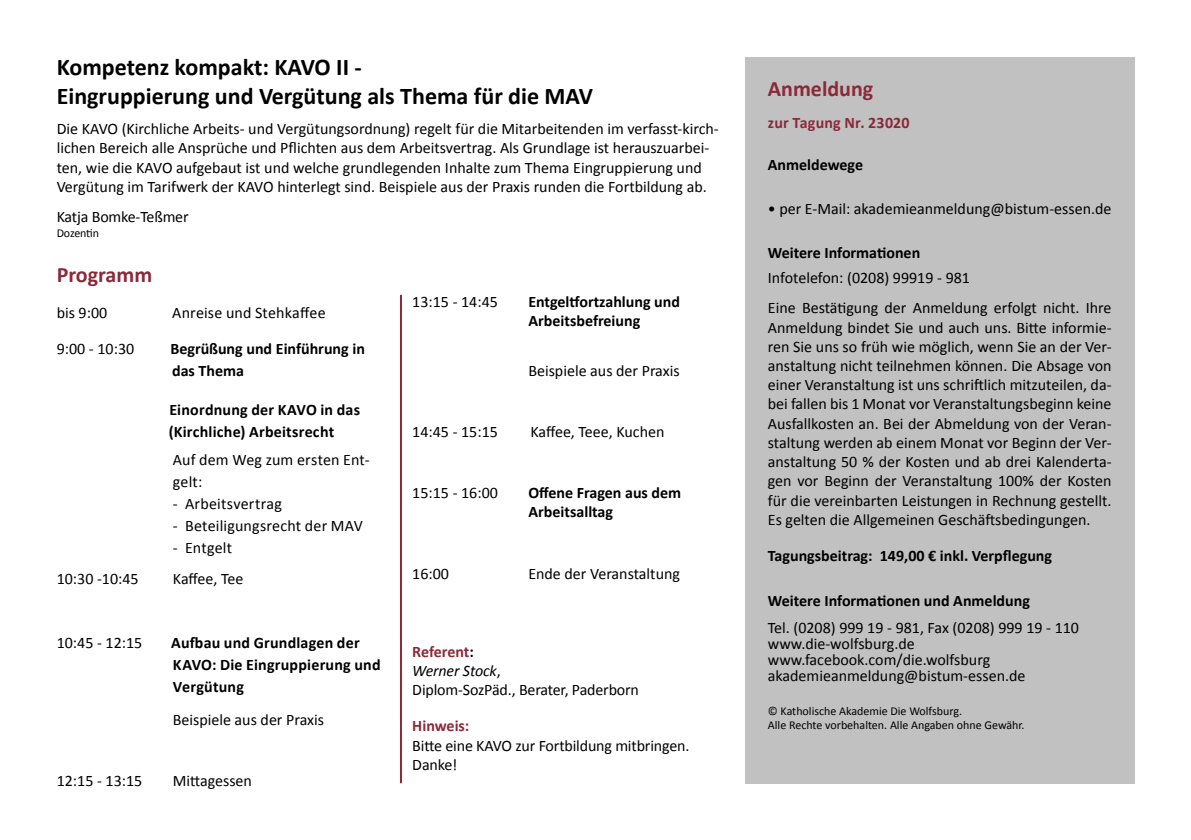
<style>
.page{position:relative;width:1191px;height:840px;background:#fff}
.page>*{position:absolute;margin:0;border:0;box-sizing:border-box;transform-origin:0 0}
.t1{font:700 24px/28.8px "Calibri";color:#000}
.t2{font:700 22px "Calibri";color:#8b2939}
.t3{font:16px/19.2px "Calibri";color:#000}
.t4{font:700 16px/22px "Calibri";color:#000}
.t5{font:700 16px "Calibri";letter-spacing:.01em;color:#8b2939}
.t6{font:12px/14.4px "Calibri";color:#000}
.s1{font-weight:700;color:#8b2939}
.s2{font-weight:700}
.s3{font-style:italic}
</style>
<div class="page">
<div style="left:745px;top:57px;width:389px;height:725px;background:#c2c1c2"></div>
<hr style="left:400px;top:295px;width:2px;height:487px;background:#8b2939">
<h1 class="t1" style="left:57px;top:51px;width:538px">Kompetenz kompakt: KAVO II -<br>Eingruppierung und Vergütung als Thema für die MAV</h1>
<p class="t3" style="left:57px;top:119px;width:663px">Die KAVO (Kirchliche Arbeits- und Vergütungsordnung) regelt für die Mitarbeitenden im verfasst-kirch&shy;lichen Bereich alle Ansprüche und Pflichten aus dem Arbeitsvertrag. Als Grundlage ist herauszuarbei&shy;ten, wie die KAVO aufgebaut ist und welche grundlegenden Inhalte zum Thema Eingruppierung und Vergütung im Tarifwerk der KAVO hinterlegt sind. Beispiele aus der Praxis runden die Fortbildung ab.</p>
<p class="t3" style="left:57px;top:207px;width:133px">Katja Bomke-Teßmer</p>
<p class="t6" style="left:57px;top:225px;width:44px">Dozentin</p>
<h2 class="t2" style="left:57px;top:258px;width:97px">Programm</h2>
<p class="t3" style="left:57px;top:302px;width:52px">bis 9:00</p>
<p class="t3" style="left:172px;top:302px;width:155px">Anreise und Stehkaffee</p>
<p class="t3" style="left:57px;top:339px;width:79px">9:00 - 10:30</p>
<p class="t4" style="left:170px;top:337px;width:196px">Begrüßung und Einführung in das Thema</p>
<p class="t4" style="left:169px;top:398px;width:193px">Einordnung der KAVO in das (Kirchliche) Arbeitsrecht</p>
<p class="t3" style="left:173px;top:448px;width:198px;line-height:22px">Auf dem Weg zum ersten Ent&shy;gelt:</p>
<p class="t3" style="left:173px;top:493px;width:110px">- Arbeitsvertrag</p>
<p class="t3" style="left:173px;top:515px;width:191px">- Beteiligungsrecht der MAV</p>
<p class="t3" style="left:173px;top:537px;width:61px">- Entgelt</p>
<p class="t3" style="left:57px;top:568px;width:83px">10:30 -10:45</p>
<p class="t3" style="left:173px;top:568px;width:72px">Kaffee, Tee</p>
<p class="t3" style="left:57px;top:632px;width:87px">10:45 - 12:15</p>
<p class="t4" style="left:171px;top:630px;width:211px">Aufbau und Grundlagen der<br>KAVO: Die Eingruppierung und<br>Vergütung</p>
<p class="t3" style="left:173px;top:709px;width:153px">Beispiele aus der Praxis</p>
<p class="t3" style="left:57px;top:770px;width:87px">12:15 - 13:15</p>
<p class="t3" style="left:173px;top:770px;width:81px">Mittagessen</p>
<p class="t3" style="left:412px;top:291px;width:87px">13:15 - 14:45</p>
<p class="t4" style="left:528px;top:291px;width:153px;line-height:19.2px">Entgeltfortzahlung und<br>Arbeitsbefreiung</p>
<p class="t3" style="left:528px;top:360px;width:153px">Beispiele aus der Praxis</p>
<p class="t3" style="left:412px;top:421px;width:87px">14:45 - 15:15</p>
<p class="t3" style="left:530px;top:421px;width:135px">Kaffee, Teee, Kuchen</p>
<p class="t3" style="left:412px;top:482px;width:87px">15:15 - 16:00</p>
<p class="t4" style="left:528px;top:482px;width:154px;line-height:19.2px">Offene Fragen aus dem<br>Arbeitsalltag</p>
<p class="t3" style="left:412px;top:563px;width:38px">16:00</p>
<p class="t3" style="left:528px;top:563px;width:153px">Ende der Veranstaltung</p>
<p class="t3" style="left:412px;top:641px;width:228px"><span class="s1">Referent</span><span class="s2">:<br></span><span class="s3">Werner Stock</span>,<br>Diplom-SozPäd., Berater, Paderborn</p>
<p class="t5" style="left:412px;top:714px;width:59px">Hinweis:</p>
<p class="t3" style="left:412px;top:734px;width:279px">Bitte eine KAVO zur Fortbildung mitbringen.<br>Danke!</p>
<h2 class="t2" style="left:768px;top:73px;width:107px">Anmeldung</h2>
<p class="t5" style="left:768px;top:111px;width:143px">zur Tagung Nr. 23020</p>
<p class="t4" style="left:768px;top:153px;width:97px">Anmeldewege</p>
<p class="t3" style="left:768px;top:198px;width:345px">• per E-Mail: akademieanmeldung@bistum-essen.de</p>
<p class="t4" style="left:768px;top:241px;width:154px">Weitere Informationen</p>
<p class="t3" style="left:768px;top:261px;width:345px;line-height:30.6px">Infotelefon: (0208) 99919 - 981<br>Eine Bestätigung der Anmeldung erfolgt nicht. Ihre</p>
<p class="t3" style="left:768px;top:317px;width:345px;text-align:justify">Anmeldung bindet Sie und auch uns. Bitte informie&shy;ren Sie uns so früh wie möglich, wenn Sie an der Ver&shy;anstaltung nicht teilnehmen können. Die Absage von einer Veranstaltung ist uns schriftlich mitzuteilen, da&shy;bei fallen bis 1 Monat vor Veranstaltungsbeginn keine Ausfallkosten an. Bei der Abmeldung von der Veran&shy;staltung werden ab einem Monat vor Beginn der Ver&shy;anstaltung 50 % der Kosten und ab drei Kalenderta&shy;gen vor Beginn der Veranstaltung 100% der Kosten für die vereinbarten Leistungen in Rechnung gestellt.<br>Es gelten die Allgemeinen Geschäftsbedingungen.</p>
<p class="t4" style="left:768px;top:543px;width:286px">Tagungsbeitrag: 149,00 € inkl. Verpflegung</p>
<p class="t4" style="left:768px;top:589px;width:263px">Weitere Informationen und Anmeldung</p>
<p class="t3" style="left:768px;top:619px;width:313px;line-height:16px">Tel. (0208) 999 19 - 981, Fax (0208) 999 19 - 110 www.die-wolfsburg.de www.facebook.com/die.wolfsburg akademieanmeldung@bistum-essen.de</p>
<p class="t6" style="left:768px;top:702px;width:258px">© Katholische Akademie Die Wolfsburg.<br>Alle Rechte vorbehalten. Alle Angaben ohne Gewähr.</p>
</div>
